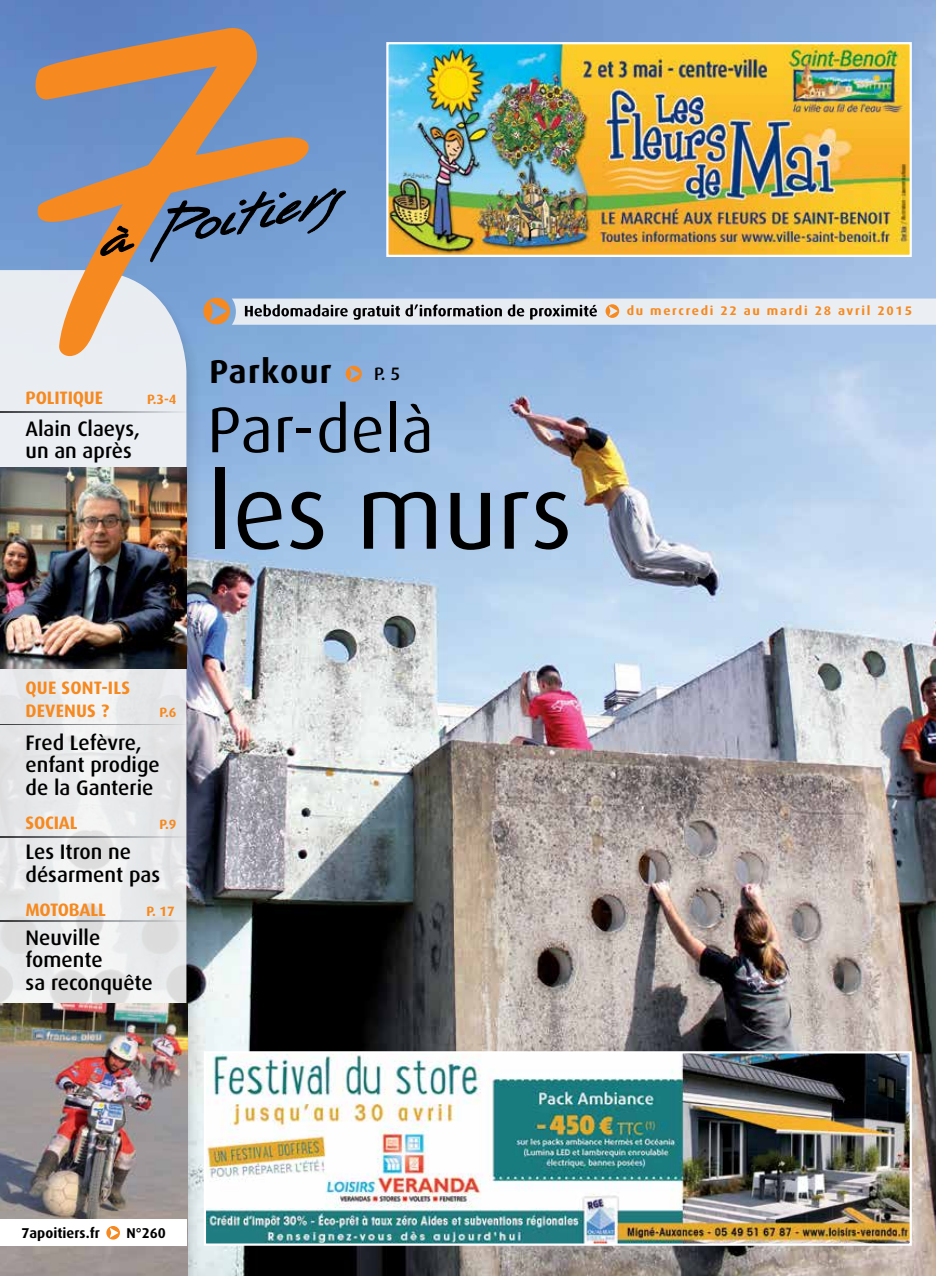
<style>
.page{position:relative;width:936px;height:1276px;background:#fff}
.page>*{position:absolute;margin:0;border:0;box-sizing:border-box;transform-origin:0 0}
.t1{font:103.5px "Dax";color:#000}
.t2{font:64.5px "Dax";letter-spacing:.01em;color:#000}
.t3{font:700 33px "Dax";letter-spacing:.04em;color:#000}
.t4{font:500 21px/22.5px "Dax";color:#000}
.t5{font:700 18px/22.5px "Dax";letter-spacing:-.01em;color:#f6891f}
.t6{font:500 18px "Dax";color:#000}
.t7{font:700 14.25px "Dax";color:#000}
.t8{font:700 13.5px "Dax";color:#f6891f}
.t9{font:700 12.45px "Dax";letter-spacing:.13em;color:#f6891f;scale:1.05 1}
</style>
<div class="page">
<img style="left:0;top:0;width:935px;height:1276px">
<div style="left:0;top:268px;width:204px;height:1008px;background:#000;opacity:.2"></div>
<svg style="left:0;top:270px;width:186px;height:733px;fill:#e9ebed"></svg>
<img style="left:0;top:1003px;width:187px;height:273px">
<div style="left:0;top:1219px;width:186px;height:26px;background:#fff"></div>
<svg style="left:106px;top:1226px;width:14px;height:13px"></svg>
<svg style="left:309px;top:298px;width:626px;height:27px;background:#d3d8dd"></svg>
<svg style="left:345px;top:366px;width:17px;height:16px"></svg>
<svg style="left:34px;top:27px;width:275px;height:329px;background:#a79c9b"></svg>
<svg style="left:100px;top:225px;width:35px;height:31px"></svg>
<svg style="left:150px;top:187px;width:196px;height:75px;background:#6682a9"></svg>
<svg style="left:0;top:836px;width:186px;height:1px"></svg>
<svg style="left:0;top:411px;width:186px;height:1px"></svg>
<svg style="left:0;top:921px;width:186px;height:1px"></svg>
<img style="left:0;top:468px;width:186px;height:201px">
<svg style="left:0;top:724px;width:186px;height:1px"></svg>
<img style="left:389px;top:45px;width:519px;height:209px">
<div style="left:386px;top:42px;width:525px;height:215px;border:2px solid #fff"></div>
<img style="left:207px;top:1054px;width:701px;height:188px">
<div style="left:204px;top:1051px;width:707px;height:194px;border:2px solid #fff"></div>
<p class="t5" style="left:26px;top:387px;width:79px">POLITIQUE</p>
<p class="t8" style="left:147px;top:392px;width:31px">P.3-4</p>
<p class="t4" style="left:26px;top:417px;width:116px">Alain Claeys, un an après</p>
<h3 class="t3" style="left:209px;top:352px;width:124px">Parkour</h3>
<p class="t6" style="left:374px;top:363px;width:28px">P. 5</p>
<h2 class="t2" style="left:207px;top:394px;width:228px">Par-delà</h2>
<h1 class="t1" style="left:207px;top:455px;width:366px">les murs</h1>
<p class="t5" style="left:26px;top:676px;width:106px">Que sont-ils devenus ?</p>
<p class="t8" style="left:159px;top:704px;width:19px">P.6</p>
<p class="t4" style="left:26px;top:731px;width:136px">Fred Lefèvre, enfant prodige de la Ganterie</p>
<p class="t5" style="left:26px;top:811px;width:54px">SOCIAL</p>
<p class="t8" style="left:159px;top:817px;width:19px">P.9</p>
<p class="t4" style="left:26px;top:840px;width:136px">Les Itron ne désarment pas</p>
<p class="t5" style="left:26px;top:898px;width:82px">MOTOBALL</p>
<p class="t8" style="left:146px;top:904px;width:30px">P. 17</p>
<p class="t4" style="left:26px;top:926px;width:129px">Neuville fomente<br>sa reconquête</p>
<p class="t9" style="left:626px;top:304px;width:273px">du mercredi 22 au mardi 28 avril 2015</p>
<p class="t7" style="left:22px;top:1224px;width:80px">7apoitiers.fr</p>
<p class="t7" style="left:127px;top:1224px;width:41px">N°260</p>
</div>
